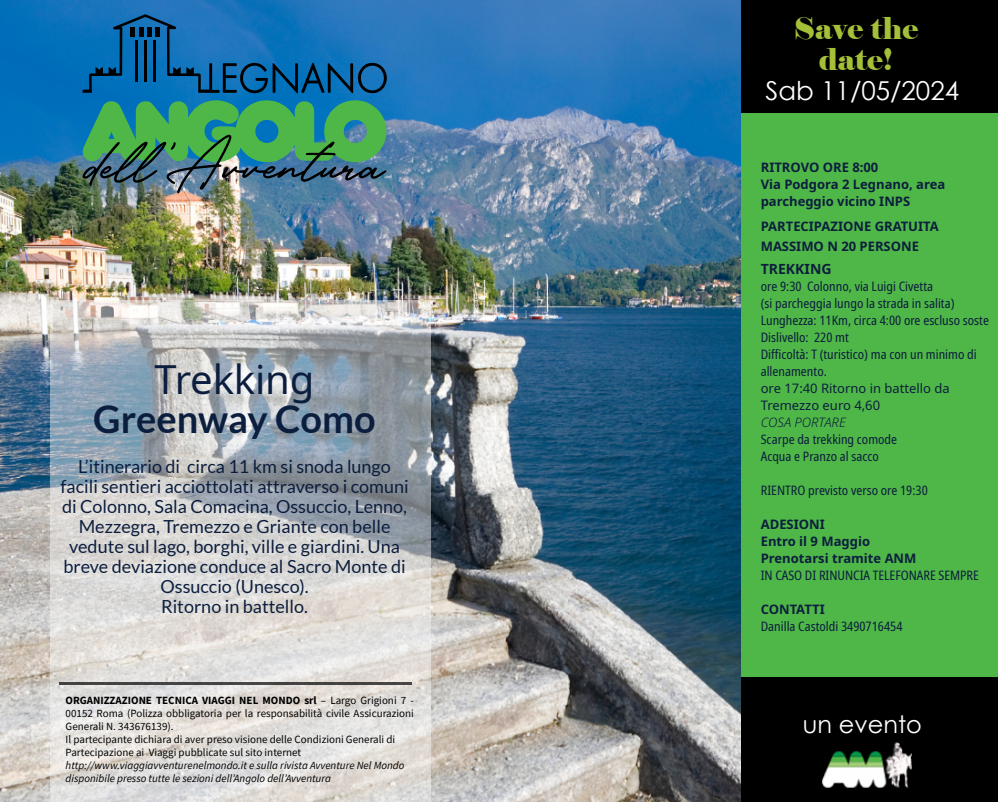
<style>
.page{position:relative;width:998px;height:802px;background:#fff}
.page>*{position:absolute;margin:0;border:0;box-sizing:border-box;transform-origin:0 0}
.t1{font:40px "Noto Sans";letter-spacing:-.005em;color:#0c1e3e}
.t2{font:700 38px "Lato";color:#0c1e3e}
.t3{font:30px/31px "Elephant";color:#a4c038;text-align:center}
.t4{font:26px "Century Gothic";color:#fff}
.t5{font:24px "Century Gothic";color:#fff}
.t6{font:18px/20px "Lato";color:#0c1e3e;text-align:center}
.t7{font:700 14px "Noto Sans";color:#0c1e3e}
.t8{font:condensed 13px/17px "Noto Sans";color:#0c1e3e}
.t9{font:700 13px/17px "Noto Sans";color:#0c1e3e}
.t10{font:13px/17px "Noto Sans";color:#0c1e3e}
.t11{font:italic 300 13px "Noto Sans";color:#0c1e3e}
.t12{font:11px/13px "Source Sans Pro";color:#000}
.t13{font:italic 11px/13px "Source Sans Pro";color:#000}
.s1{font-weight:700}
</style>
<div class="page">
<img style="left:0;top:0;width:741px;height:801px">
<div style="left:741px;top:0;width:256px;height:801px;background:#000"></div>
<img style="left:822px;top:742px;width:90px;height:47px">
<svg style="left:50px;top:300px;width:380px;height:501px;background:#c7c9ca"></svg>
<hr style="left:60px;top:682px;width:352px;height:2px;background:#000">
<div style="left:741px;top:113px;width:256px;height:564px;background:#4fb747"></div>
<svg style="left:82px;top:14px;width:305px;height:179px;background:#2b7d8b"></svg>
<hr style="left:135px;top:40px;width:2px;height:42px;background:#000">
<hr style="left:144px;top:40px;width:3px;height:42px;background:#000">
<hr style="left:153px;top:40px;width:3px;height:42px;background:#000">
<hr style="left:139px;top:27px;width:4px;height:10px;background:#000">
<hr style="left:147px;top:27px;width:4px;height:10px;background:#000">
<div style="left:155px;top:27px;width:5px;height:10px;background:#000"></div>
<div style="left:130px;top:27px;width:5px;height:10px;background:#000"></div>
<h1 class="t1" style="left:155px;top:351px;width:161px">Trekking</h1>
<h2 class="t2" style="left:93px;top:397px;width:284px">Greenway Como</h2>
<p class="t6" style="left:60px;top:456px;width:349px">L’itinerario di circa 11 km si snoda lungo facili sentieri acciottolati attraverso i comuni di Colonno, Sala Comacina, Ossuccio, Lenno, Mezzegra, Tremezzo e Griante con belle vedute sul lago, borghi, ville e giardini. Una breve deviazione conduce al Sacro Monte di Ossuccio (Unesco).<br>Ritorno in battello.</p>
<p class="t12" style="left:66px;top:694px;width:350px"><span class="s1">ORGANIZZAZIONE TECNICA VIAGGI NEL MONDO srl</span> – Largo Grigioni 7 - 00152 Roma (Polizza obbligatoria per la responsabilità civile Assicurazioni Generali N. 343676139).<br>Il partecipante dichiara di aver preso visione delle Condizioni Generali di Partecipazione ai Viaggi pubblicate sul sito internet</p>
<p class="t13" style="left:66px;top:758px;width:340px">http://www.viaggiavventurenelmondo.it e sulla rivista Avventure Nel Mondo disponibile presso tutte le sezioni dell’Angolo dell’Avventura</p>
<h3 class="t3" style="left:793px;top:13px;width:126px">Save the date!</h3>
<h3 class="t4" style="left:765px;top:72px;width:195px">Sab 11/05/2024</h3>
<p class="t9" style="left:760px;top:158px;width:186px">RITROVO ORE 8:00<br>Via Podgora 2 Legnano, area parcheggio vicino INPS</p>
<p class="t9" style="left:760px;top:216px;width:179px;line-height:20px">PARTECIPAZIONE GRATUITA<br>MASSIMO N 20 PERSONE</p>
<p class="t7" style="left:760px;top:258px;width:72px">TREKKING</p>
<p class="t8" style="left:760px;top:278px;width:230px">ore 9:30 Colonno, via Luigi Civetta<br>(si parcheggia lungo la strada in salita)<br>Lunghezza: 11Km, circa 4:00 ore escluso soste Dislivello: 220 mt<br>Difficoltà: T (turistico) ma con un minimo di allenamento.</p>
<p class="t10" style="left:760px;top:379px;width:190px">ore 17:40 Ritorno in battello da<br>Tremezzo euro 4,60</p>
<p class="t11" style="left:760px;top:412px;width:87px">COSA PORTARE</p>
<p class="t8" style="left:760px;top:431px;width:138px">Scarpe da trekking comode<br>Acqua e Pranzo al sacco</p>
<p class="t8" style="left:760px;top:482px;width:168px">RIENTRO previsto verso ore 19:30</p>
<p class="t9" style="left:760px;top:515px;width:157px">ADESIONI<br>Entro il 9 Maggio<br>Prenotarsi tramite ANM</p>
<p class="t8" style="left:760px;top:567px;width:220px">IN CASO DI RINUNCIA TELEFONARE SEMPRE</p>
<p class="t9" style="left:760px;top:600px;width:65px">CONTATTI</p>
<p class="t8" style="left:760px;top:618px;width:143px">Danilla Castoldi 3490716454</p>
<h3 class="t5" style="left:802px;top:707px;width:120px">un evento</h3>
</div>
